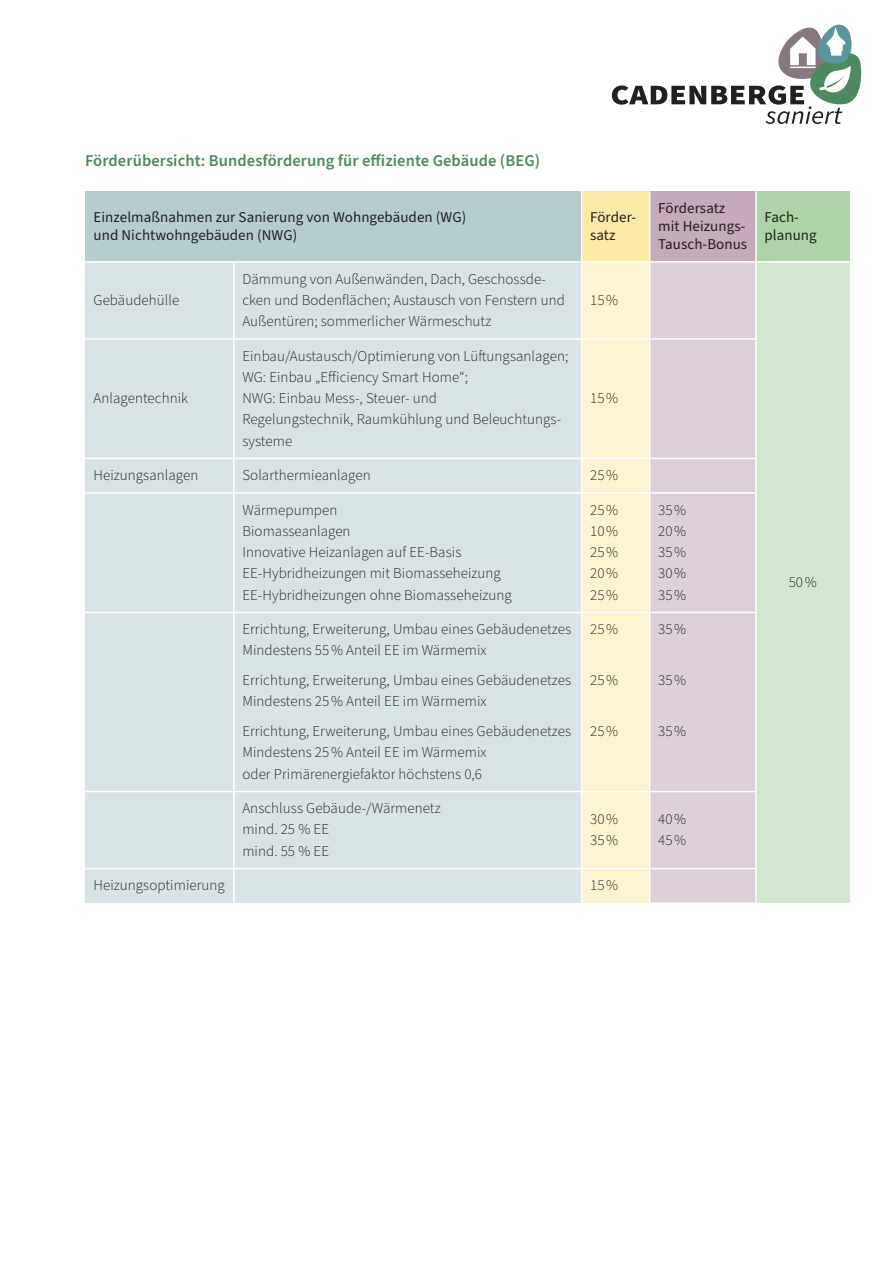
<style>
.page{position:relative;width:893px;height:1263px;background:#fff}
.page>*{position:absolute;margin:0;border:0;box-sizing:border-box;transform-origin:0 0}
.t1{font:600 16.5px "Source Sans Pro";letter-spacing:.005em;color:#4e8a5f}
.t2{font:300 15px/21.3px "Source Sans Pro";letter-spacing:.005em;color:#231f20}
.t3{font:15px/18px "Source Sans Pro";letter-spacing:.005em;color:#231f20}
</style>
<div class="page">
<svg style="left:611px;top:24px;width:251px;height:100px"></svg>
<div style="left:85px;top:191px;width:497px;height:71px;background:#b6cdd0"></div>
<div style="left:582px;top:191px;width:68px;height:71px;background:#fbeaa7"></div>
<div style="left:650px;top:191px;width:106px;height:71px;background:#c4aaba"></div>
<div style="left:756px;top:191px;width:93px;height:71px;background:#aed3a8"></div>
<div style="left:85px;top:263px;width:496px;height:640px;background:#d8e3e5"></div>
<div style="left:582px;top:263px;width:67px;height:640px;background:#fcf4d1"></div>
<div style="left:650px;top:263px;width:105px;height:639px;background:#ded0d9"></div>
<div style="left:756px;top:262px;width:93px;height:641px;background:#d4e7d0"></div>
<hr style="left:581px;top:191px;width:1px;height:70px;background:#fff">
<hr style="left:649px;top:191px;width:1px;height:70px;background:#fff">
<hr style="left:755px;top:191px;width:2px;height:70px;background:#fff">
<hr style="left:85px;top:261px;width:149px;height:2px;background:#fff">
<hr style="left:234px;top:261px;width:348px;height:2px;background:#fff">
<hr style="left:233px;top:263px;width:2px;height:75px;background:#fff">
<hr style="left:582px;top:261px;width:68px;height:2px;background:#fff">
<hr style="left:756px;top:261px;width:93px;height:2px;background:#fff">
<hr style="left:85px;top:338px;width:149px;height:2px;background:#fff">
<hr style="left:234px;top:338px;width:348px;height:2px;background:#fff">
<hr style="left:233px;top:340px;width:2px;height:118px;background:#fff">
<hr style="left:582px;top:338px;width:68px;height:2px;background:#fff">
<hr style="left:85px;top:458px;width:149px;height:1px;background:#fff">
<hr style="left:234px;top:458px;width:348px;height:1px;background:#fff">
<hr style="left:233px;top:459px;width:2px;height:33px;background:#fff">
<hr style="left:582px;top:458px;width:68px;height:1px;background:#fff">
<hr style="left:755px;top:459px;width:2px;height:33px;background:#fff">
<hr style="left:233px;top:494px;width:2px;height:118px;background:#fff">
<hr style="left:755px;top:494px;width:2px;height:118px;background:#fff">
<hr style="left:233px;top:613px;width:2px;height:178px;background:#fff">
<hr style="left:755px;top:613px;width:2px;height:178px;background:#fff">
<hr style="left:233px;top:792px;width:2px;height:76px;background:#fff">
<hr style="left:755px;top:792px;width:2px;height:76px;background:#fff">
<hr style="left:233px;top:869px;width:2px;height:34px;background:#fff">
<hr style="left:85px;top:492px;width:149px;height:2px;background:#fff">
<hr style="left:234px;top:492px;width:348px;height:2px;background:#fff">
<hr style="left:582px;top:492px;width:68px;height:2px;background:#fff">
<hr style="left:650px;top:492px;width:107px;height:2px;background:#fff">
<hr style="left:85px;top:612px;width:149px;height:1px;background:#fff">
<hr style="left:234px;top:612px;width:348px;height:1px;background:#fff">
<hr style="left:582px;top:612px;width:68px;height:1px;background:#fff">
<hr style="left:650px;top:612px;width:107px;height:1px;background:#fff">
<hr style="left:85px;top:791px;width:149px;height:1px;background:#fff">
<hr style="left:234px;top:791px;width:348px;height:1px;background:#fff">
<hr style="left:582px;top:791px;width:68px;height:1px;background:#fff">
<hr style="left:650px;top:791px;width:107px;height:1px;background:#fff">
<hr style="left:85px;top:868px;width:149px;height:1px;background:#fff">
<hr style="left:234px;top:868px;width:348px;height:1px;background:#fff">
<hr style="left:582px;top:868px;width:68px;height:1px;background:#fff">
<hr style="left:650px;top:261px;width:106px;height:2px;background:#fff">
<hr style="left:755px;top:263px;width:2px;height:75px;background:#fff">
<hr style="left:650px;top:338px;width:107px;height:2px;background:#fff">
<hr style="left:755px;top:340px;width:2px;height:118px;background:#fff">
<hr style="left:650px;top:458px;width:107px;height:1px;background:#fff">
<hr style="left:650px;top:868px;width:107px;height:1px;background:#fff">
<hr style="left:755px;top:869px;width:2px;height:33px;background:#fff">
<hr style="left:649px;top:902px;width:108px;height:2px;background:#fff">
<p class="t1" style="left:85px;top:149px;width:457px">Förderübersicht: Bundesförderung für effiziente Gebäude (BEG)</p>
<p class="t3" style="left:94px;top:209px;width:374px">Einzelmaßnahmen zur Sanierung von Wohngebäuden (WG) und Nichtwohngebäuden (NWG)</p>
<p class="t3" style="left:590px;top:209px;width:48px">Förder&shy;satz</p>
<p class="t3" style="left:658px;top:200px;width:91px">Fördersatz mit Heizungs-<br>Tausch-Bonus</p>
<p class="t3" style="left:764px;top:209px;width:54px">Fach&shy;planung</p>
<p class="t2" style="left:94px;top:290px;width:87px">Gebäudehülle</p>
<p class="t2" style="left:94px;top:388px;width:96px">Anlagentechnik</p>
<p class="t2" style="left:242px;top:268px;width:324px">Dämmung von Außenwänden, Dach, Geschossde&shy;cken und Bodenflächen; Austausch von Fenstern und<br>Außentüren; sommerlicher Wärmeschutz</p>
<p class="t2" style="left:242px;top:345px;width:327px">Einbau/Austausch/Optimierung von Lüftungsanlagen; WG: Einbau „Efficiency Smart Home“;<br>NWG: Einbau Mess-, Steuer- und<br>Regelungstechnik, Raumkühlung und Beleuchtungs&shy;systeme</p>
<p class="t2" style="left:590px;top:290px;width:30px">15 %</p>
<p class="t2" style="left:590px;top:388px;width:30px">15 %</p>
<p class="t2" style="left:94px;top:465px;width:106px">Heizungsanlagen</p>
<p class="t2" style="left:242px;top:465px;width:130px">Solarthermieanlagen</p>
<p class="t2" style="left:590px;top:465px;width:30px">25 %</p>
<p class="t2" style="left:242px;top:499px;width:271px">Wärmepumpen<br>Biomasseanlagen<br>Innovative Heizanlagen auf EE-Basis<br>EE-Hybridheizungen mit Biomasseheizung<br>EE-Hybridheizungen ohne Biomasseheizung</p>
<p class="t2" style="left:590px;top:499px;width:30px;text-align:justify">25 % 10 % 25 % 20 % 25 %</p>
<p class="t2" style="left:658px;top:499px;width:30px;text-align:justify">35 % 20 % 35 % 30 % 35 %</p>
<p class="t2" style="left:242px;top:619px;width:330px">Errichtung, Erweiterung, Umbau eines Gebäudenetzes<br>Mindestens 55 % Anteil EE im Wärmemix</p>
<p class="t2" style="left:242px;top:670px;width:330px">Errichtung, Erweiterung, Umbau eines Gebäudenetzes<br>Mindestens 25 % Anteil EE im Wärmemix</p>
<p class="t2" style="left:242px;top:721px;width:330px">Errichtung, Erweiterung, Umbau eines Gebäudenetzes<br>Mindestens 25 % Anteil EE im Wärmemix<br>oder Primärenergiefaktor höchstens 0,6</p>
<p class="t2" style="left:590px;top:619px;width:30px">25 %</p>
<p class="t2" style="left:658px;top:619px;width:30px">35 %</p>
<p class="t2" style="left:590px;top:670px;width:30px">25 %</p>
<p class="t2" style="left:658px;top:670px;width:30px">35 %</p>
<p class="t2" style="left:590px;top:721px;width:30px">25 %</p>
<p class="t2" style="left:658px;top:721px;width:30px">35 %</p>
<p class="t2" style="left:242px;top:798px;width:200px">Anschluss Gebäude-/Wärmenetz mind. 25 % EE<br>mind. 55 % EE</p>
<p class="t2" style="left:590px;top:809px;width:30px">30 %<br>35 %</p>
<p class="t2" style="left:658px;top:809px;width:30px">40 %<br>45 %</p>
<p class="t2" style="left:94px;top:875px;width:133px">Heizungsoptimierung</p>
<p class="t2" style="left:590px;top:875px;width:30px">15 %</p>
<p class="t2" style="left:789px;top:572px;width:30px">50 %</p>
</div>
